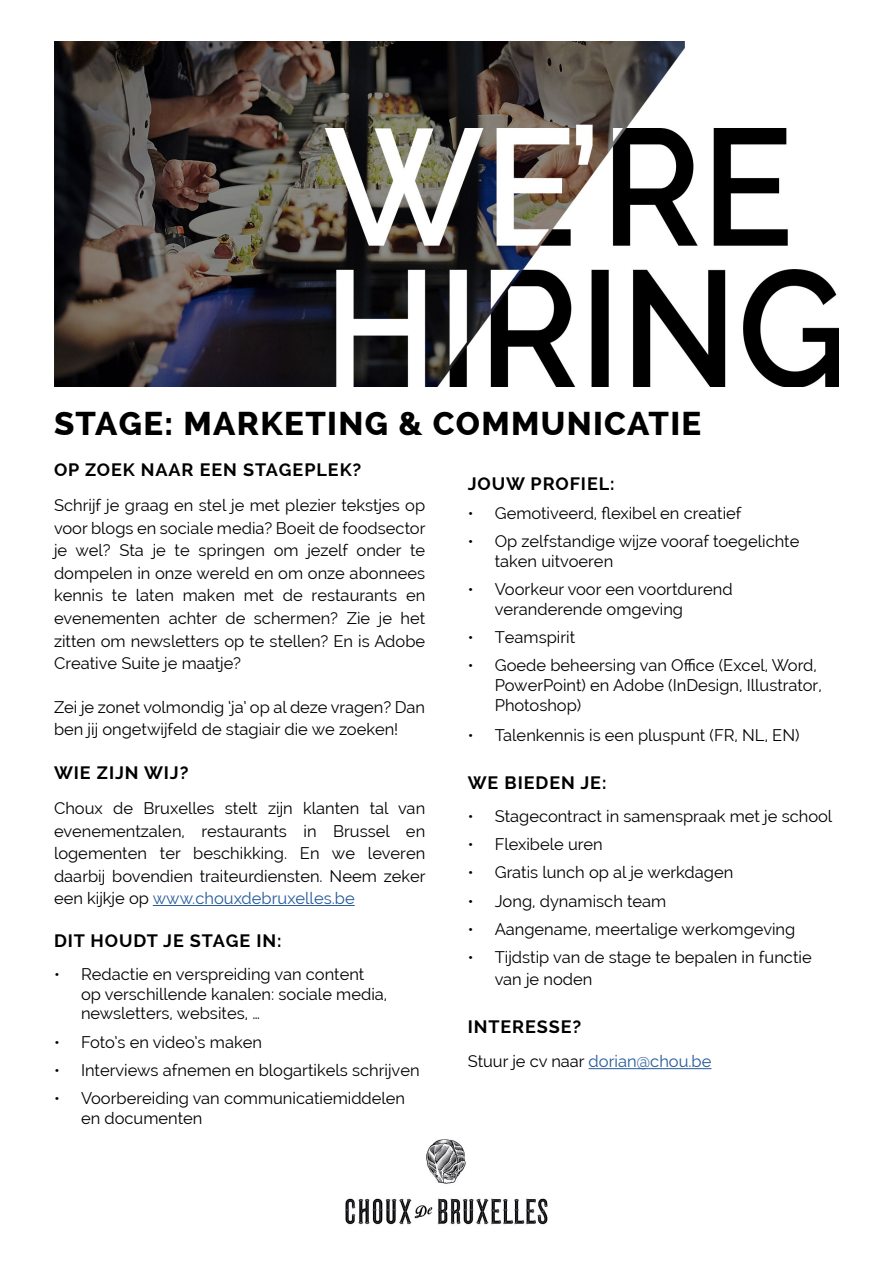
<style>
.page{position:relative;width:893px;height:1263px;background:#fff}
.page>*{position:absolute;margin:0;border:0;box-sizing:border-box;transform-origin:0 0}
.t1{font:800 33px "Raleway";letter-spacing:.04em;color:#000}
.t2{font:700 18px "Raleway";letter-spacing:.05em;color:#000}
.t3{font:16.5px/22.5px "Raleway";color:#000}
.t4{font:16.5px "Raleway";color:#275b9b}
.s1{color:#275b9b}
.s2{color:#000}
</style>
<div class="page">
<img style="left:54px;top:42px;width:785px;height:345px">
<hr style="left:153px;top:905px;width:202px;height:1px;background:#275b9b">
<hr style="left:589px;top:1068px;width:122px;height:1px;background:#275b9b">
<img style="left:346px;top:1140px;width:201px;height:85px">
<h1 class="t1" style="left:54px;top:405px;width:649px">STAGE: MARKETING &amp; COMMUNICATIE</h1>
<p class="t2" style="left:54px;top:460px;width:309px">OP ZOEK NAAR EEN STAGEPLEK?</p>
<p class="t3" style="left:54px;top:494px;width:373px;text-align:justify">Schrijf je graag en stel je met plezier tekstjes op voor blogs en sociale media? Boeit de foodsector je wel? Sta je te springen om jezelf onder te dompelen in onze wereld en om onze abonnees kennis te laten maken met de restaurants en evenementen achter de schermen? Zie je het zitten om newsletters op te stellen? En is Adobe Creative Suite je maatje?</p>
<p class="t3" style="left:54px;top:696px;width:373px">Zei je zonet volmondig ‘ja’ op al deze vragen? Dan ben jij ongetwijfeld de stagiair die we zoeken!</p>
<p class="t2" style="left:54px;top:762px;width:136px">WIE ZIJN WIJ?</p>
<p class="t3" style="left:54px;top:797px;width:373px;text-align:justify">Choux de Bruxelles stelt zijn klanten tal van evenementzalen, restaurants in Brussel en logementen ter beschikking. En we leveren daarbij bovendien traiteurdiensten. Neem zeker een kijkje op <span class="s1">www.chouxdebruxelles.be</span></p>
<p class="t2" style="left:54px;top:930px;width:229px">DIT HOUDT JE STAGE IN:</p>
<p class="t3" style="left:81px;top:964px;width:308px;line-height:19.8px;text-indent:-27px">• Redactie en verspreiding van content op verschillende kanalen: sociale media, newsletters, websites, …</p>
<p class="t3" style="left:54px;top:1030px;width:209px">• Foto’s en video’s maken</p>
<p class="t3" style="left:54px;top:1059px;width:367px">• Interviews afnemen en blogartikels schrijven</p>
<p class="t3" style="left:81px;top:1088px;width:326px;line-height:19.8px;text-indent:-27px">• Voorbereiding van communicatiemiddelen en documenten</p>
<p class="t2" style="left:468px;top:474px;width:148px">JOUW PROFIEL:</p>
<p class="t3" style="left:468px;top:501px;width:275px">• Gemotiveerd, flexibel en creatief</p>
<p class="t3" style="left:495px;top:531px;width:306px;line-height:19.8px;text-indent:-27px">• Op zelfstandige wijze vooraf toegelichte taken uitvoeren</p>
<p class="t3" style="left:495px;top:579px;width:239px;line-height:19.8px;text-indent:-27px">• Voorkeur voor een voortdurend veranderende omgeving</p>
<p class="t3" style="left:468px;top:626px;width:109px">• Teamspirit</p>
<p class="t3" style="left:495px;top:656px;width:328px;line-height:19.8px;text-indent:-27px">• Goede beheersing van Office (Excel, Word,<br>PowerPoint) en Adobe (InDesign, Illustrator,<br>Photoshop)</p>
<p class="t3" style="left:468px;top:724px;width:333px">• Talenkennis is een pluspunt (FR, NL, EN)</p>
<p class="t2" style="left:468px;top:773px;width:140px">WE BIEDEN JE:</p>
<p class="t3" style="left:468px;top:805px;width:366px">• Stagecontract in samenspraak met je school</p>
<p class="t3" style="left:468px;top:833px;width:137px">• Flexibele uren</p>
<p class="t3" style="left:468px;top:861px;width:267px">• Gratis lunch op al je werkdagen</p>
<p class="t3" style="left:468px;top:890px;width:200px">• Jong, dynamisch team</p>
<p class="t3" style="left:468px;top:918px;width:329px">• Aangename, meertalige werkomgeving</p>
<p class="t3" style="left:495px;top:947px;width:318px;line-height:21.6px;text-indent:-27px">• Tijdstip van de stage te bepalen in functie van je noden</p>
<p class="t2" style="left:468px;top:1016px;width:115px">INTERESSE?</p>
<p class="t4" style="left:468px;top:1052px;width:245px"><span class="s2">Stuur je cv naar</span> dorian@chou.be</p>
</div>
